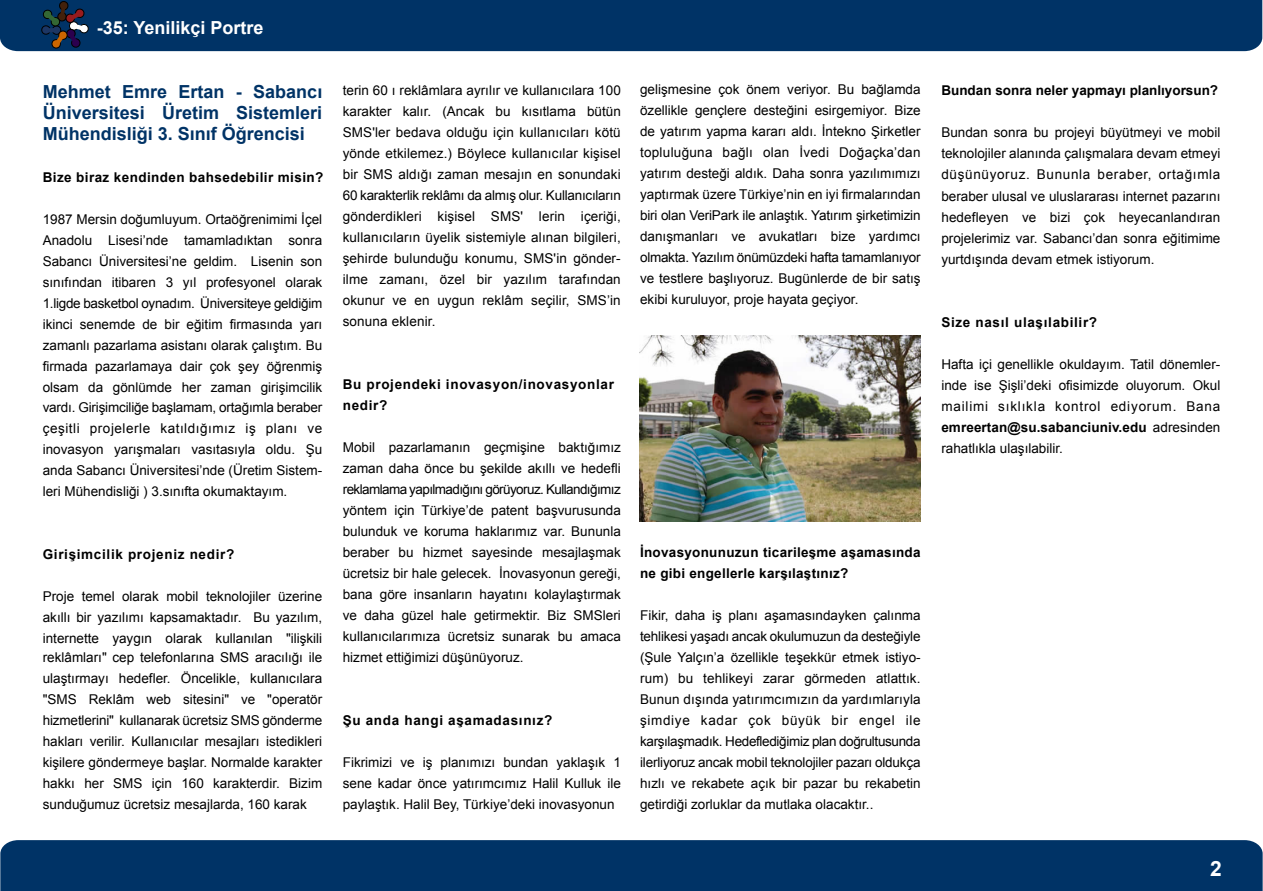
<style>
.page{position:relative;width:1263px;height:891px;background:#fff}
.page>*{position:absolute;margin:0;border:0;box-sizing:border-box;transform-origin:0 0}
.t1{font:700 21px "Arial";color:#fff}
.t2{font:700 18px/21px "Arial";color:#036;text-align:justify}
.t3{font:700 18px "Arial";color:#fff}
.t4{font:13.5px/21px "Arial";color:#000;text-align:justify}
.t5{font:700 13.5px/21px "Arial";letter-spacing:.05em;color:#000}
.t6{font:700 13.5px/21px "Arial";letter-spacing:.03em;color:#000}
.t7{font:700 13.5px "Arial";color:#000}
.s1{font-weight:700}
</style>
<div class="page">
<div style="left:0;top:840px;width:1263px;height:51px;background:#036"></div>
<div style="left:0;top:0;width:1262px;height:51px;background:#036"></div>
<img style="left:639px;top:335px;width:282px;height:187px">
<svg style="left:41px;top:0;width:48px;height:49px;background:#223651"></svg>
<p class="t3" style="left:97px;top:16px;width:168px">-35: Yenilikçi Portre</p>
<p class="t2" style="left:43px;top:82px;width:281px">Mehmet Emre Ertan - Sabancı Üniversitesi Üretim Sistemleri Mühendisliği 3. Sınıf Öğrencisi</p>
<p class="t6" style="left:43px;top:167px;width:282px">Bize biraz kendinden bahsedebilir misin?</p>
<p class="t4" style="left:43px;top:209px;width:281px">1987 Mersin doğumluyum. Ortaöğrenimimi İçel Anadolu Lisesi’nde tamamladıktan sonra Sabancı Üniversitesi’ne geldim. Lisenin son sınıfından itibaren 3 yıl profesyonel olarak 1.ligde basketbol oynadım. Üniversiteye geldiğim ikinci senemde de bir eğitim firmasında yarı zamanlı pazarlama asistanı olarak çalıştım. Bu firmada pazarlamaya dair çok şey öğrenmiş olsam da gönlümde her zaman girişimcilik</p>
<p class="t4" style="left:43px;top:396px;width:281px">vardı. Girişimciliğe başlamam, ortağımla beraber çeşitli projelerle katıldığımız iş planı ve inovasyon yarışmaları vasıtasıyla oldu. Şu anda Sabancı Üniversitesi’nde (Üretim Sistem&shy;leri Mühendisliği ) 3.sınıfta okumaktayım.</p>
<p class="t5" style="left:43px;top:544px;width:193px">Girişimcilik projeniz nedir?</p>
<p class="t4" style="left:43px;top:585px;width:281px">Proje temel olarak mobil teknolojiler üzerine akıllı bir yazılımı kapsamaktadır. Bu yazılım, internette yaygın olarak kullanılan "ilişkili</p>
<p class="t4" style="left:43px;top:647px;width:281px">reklâmları" cep telefonlarına SMS aracılığı ile ulaştırmayı hedefler. Öncelikle, kullanıcılara "SMS Reklâm web sitesini" ve "operatör hizmetlerini" kullanarak ücretsiz SMS gönderme hakları verilir. Kullanıcılar mesajları istedikleri kişilere göndermeye başlar. Normalde karakter hakkı her SMS için 160 karakterdir. Bizim sunduğumuz ücretsiz mesajlarda, 160 karak</p>
<p class="t4" style="left:343px;top:79px;width:280px">terin 60 ı reklâmlara ayrılır ve kullanıcılara 100 karakter kalır. (Ancak bu kısıtlama bütün SMS'ler bedava olduğu için kullanıcıları kötü yönde etkilemez.) Böylece kullanıcılar kişisel bir SMS aldığı zaman mesajın en sonundaki 60 karakterlik reklâmı da almış olur. Kullanıcıların gönderdikleri kişisel SMS' lerin içeriği, kullanıcıların üyelik sistemiyle alınan bilgileri, şehirde bulunduğu konumu, SMS'in gönder&shy;ilme zamanı, özel bir yazılım tarafından okunur ve en uygun reklâm seçilir, SMS’in sonuna eklenir.</p>
<p class="t4" style="left:640px;top:79px;width:282px">gelişmesine çok önem veriyor. Bu bağlamda özellikle gençlere desteğini esirgemiyor. Bize de yatırım yapma kararı aldı. İntekno Şirketler topluluğuna bağlı olan İvedi Doğaçka’dan yatırım desteği aldık. Daha sonra yazılımımızı yaptırmak üzere Türkiye’nin en iyi firmalarından biri olan VeriPark ile anlaştık. Yatırım şirketimizin danışmanları ve avukatları bize yardımcı olmakta. Yazılım önümüzdeki hafta tamamlanıyor ve testlere başlıyoruz. Bugünlerde de bir satış ekibi kuruluyor, proje hayata geçiyor.</p>
<p class="t5" style="left:343px;top:374px;width:273px">Bu projendeki inovasyon/inovasyonlar nedir?</p>
<p class="t4" style="left:343px;top:436px;width:280px">Mobil pazarlamanın geçmişine baktığımız zaman daha önce bu şekilde akıllı ve hedefli reklamlama yapılmadığını görüyoruz. Kullandığımız yöntem için Türkiye’de patent başvurusunda bulunduk ve koruma haklarımız var. Bununla beraber bu hizmet sayesinde mesajlaşmak ücretsiz bir hale gelecek. İnovasyonun gereği, bana göre insanların hayatını kolaylaştırmak ve daha güzel hale getirmektir. Biz SMSleri kullanıcılarımıza ücretsiz sunarak bu amaca hizmet ettiğimizi düşünüyoruz.</p>
<p class="t5" style="left:343px;top:710px;width:211px">Şu anda hangi aşamadasınız?</p>
<p class="t4" style="left:343px;top:752px;width:280px">Fikrimizi ve iş planımızı bundan yaklaşık 1 sene kadar önce yatırımcımız Halil Kulluk ile paylaştık. Halil Bey, Türkiye’deki inovasyonun</p>
<p class="t6" style="left:640px;top:542px;width:282px">İnovasyonunuzun ticarileşme aşamasında ne gibi engellerle karşılaştınız?</p>
<p class="t4" style="left:640px;top:604px;width:282px">Fikir, daha iş planı aşamasındayken çalınma tehlikesi yaşadı ancak okulumuzun da desteğiyle (Şule Yalçın’a özellikle teşekkür etmek istiyo&shy;rum) bu tehlikeyi zarar görmeden atlattık.<br>Bunun dışında yatırımcımızın da yardımlarıyla şimdiye kadar çok büyük bir engel ile karşılaşmadık. Hedeflediğimiz plan doğrultusunda ilerliyoruz ancak mobil teknolojiler pazarı oldukça hızlı ve rekabete açık bir pazar bu rekabetin getirdiği zorluklar da mutlaka olacaktır..</p>
<p class="t7" style="left:941px;top:82px;width:278px">Bundan sonra neler yapmayı planlıyorsun?</p>
<p class="t4" style="left:941px;top:122px;width:281px">Bundan sonra bu projeyi büyütmeyi ve mobil teknolojiler alanında çalışmalara devam etmeyi düşünüyoruz. Bununla beraber, ortağımla beraber ulusal ve uluslararası internet pazarını hedefleyen ve bizi çok heyecanlandıran projelerimiz var. Sabancı’dan sonra eğitimime yurtdışında devam etmek istiyorum.</p>
<p class="t5" style="left:941px;top:312px;width:157px">Size nasıl ulaşılabilir?</p>
<p class="t4" style="left:941px;top:353px;width:281px">Hafta içi genellikle okuldayım. Tatil dönemler&shy;inde ise Şişli’deki ofisimizde oluyorum. Okul mailimi sıklıkla kontrol ediyorum. Bana <span class="s1">emreertan@su.sabanciuniv.edu</span> adresinden rahatlıkla ulaşılabilir.</p>
<p class="t1" style="left:1210px;top:854px;width:13px">2</p>
</div>
